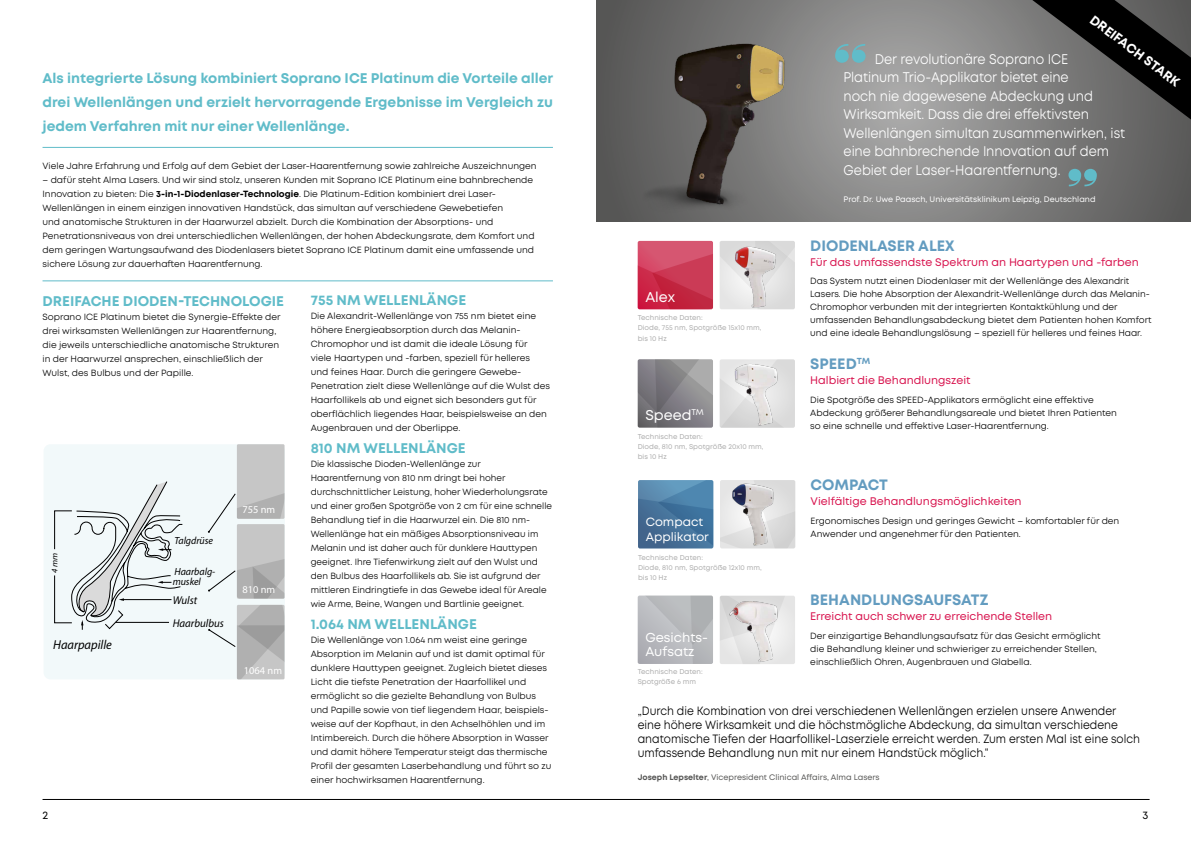
<style>
.page{position:relative;width:1191px;height:842px;background:#fff}
.page>*{position:absolute;margin:0;border:0;box-sizing:border-box;transform-origin:0 0}
.t1{font:700 15px "Mont";color:#639cc0}
.t2{font:14.2px "Mont";color:#fff}
.t3{font:700 14px/24px "Mont";color:#60bcc9;text-align:justify}
.t4{font:14px/18.5px "Mont";letter-spacing:-.01em;color:#fff;scale:.92 1}
.t5{font:13px/14.5px "Mont";color:#fff}
.t6{font:700 13px "Mont";color:#fff}
.t7{font:italic 13px "Myriad Pro";color:#000;scale:.96 1}
.t8{font:12px/14px "Mont";color:#000;scale:.9 1}
.t9{font:12px/14.5px "Mont";color:#fff}
.t10{font:italic 11.3px/22.4px "Myriad Pro";color:#000;scale:.96 1}
.t11{font:11px "Mont";color:#d8134e}
.t12{font:11px "Mont";color:#000}
.t13{font:italic 10.4px/10px "Myriad Pro";color:#000;scale:.96 1}
.t14{font:10.4px "Myriad Pro";color:#fff}
.t15{font:9px/14px "Mont";color:#000}
.t16{font:italic 8.4px "Myriad Pro";color:#000;scale:1.04 1}
.t17{font:8px "Mont";color:#fff}
.t18{font:8px "Mont";color:#575756}
.t19{font:7px/10px "Mont";color:#acacac}
.s1{font-weight:700}
</style>
<div class="page">
<svg style="left:596px;top:0;width:595px;height:221px;background:#898988"></svg>
<svg style="left:978px;top:0;width:213px;height:186px;background:#606160"></svg>
<svg style="left:835px;top:44px;width:30px;height:19px"></svg>
<img style="left:795px;top:11px;width:17px;height:199px">
<img style="left:615px;top:7px;width:180px;height:214px">
<svg style="left:719px;top:241px;width:76px;height:68px;background:#e0e0df"></svg>
<svg style="left:637px;top:241px;width:76px;height:68px;background:#cd3b57"></svg>
<img style="left:730px;top:243px;width:50px;height:67px">
<svg style="left:637px;top:359px;width:76px;height:69px;background:#868488"></svg>
<svg style="left:719px;top:359px;width:76px;height:69px"></svg>
<img style="left:725px;top:360px;width:58px;height:68px">
<svg style="left:638px;top:480px;width:75px;height:68px;background:#4979a0"></svg>
<svg style="left:784px;top:480px;width:11px;height:68px"></svg>
<img style="left:720px;top:480px;width:64px;height:69px">
<svg style="left:637px;top:595px;width:76px;height:69px;background:#b7b8bc"></svg>
<svg style="left:720px;top:596px;width:75px;height:68px"></svg>
<img style="left:725px;top:596px;width:58px;height:68px">
<hr style="left:43px;top:280px;width:510px;height:1px;background:#60bcc9">
<hr style="left:43px;top:147px;width:510px;height:1px;background:#60bcc9">
<div style="left:44px;top:444px;width:241px;height:235px;background:#f2f9fa;border-radius:7px"></div>
<svg style="left:54px;top:481px;width:129px;height:149px"></svg>
<hr style="left:115px;top:622px;width:54px;height:1px;background:#000">
<div style="left:237px;top:524px;width:47px;height:75px;background:#c6c6c6"></div>
<svg style="left:208px;top:559px;width:76px;height:40px"></svg>
<svg style="left:208px;top:605px;width:76px;height:74px"></svg>
<div style="left:237px;top:444px;width:47px;height:75px;background:#c6c6c6"></div>
<svg style="left:208px;top:493px;width:76px;height:40px"></svg>
<hr style="left:43px;top:799px;width:1106px;height:1px;background:#000">
<h3 class="t3" style="left:43px;top:66px;width:512px">Als integrierte Lösung kombiniert Soprano ICE Platinum die Vorteile aller drei Wellenlängen und erzielt hervorragende Ergebnisse im Vergleich zu jedem Verfahren mit nur einer Wellenlänge.</h3>
<p class="t15" style="left:43px;top:158px;width:496px">Viele Jahre Erfahrung und Erfolg auf dem Gebiet der Laser-Haarentfernung sowie zahlreiche Auszeichnungen</p>
<p class="t15" style="left:43px;top:172px;width:493px">– dafür steht Alma Lasers. Und wir sind stolz, unseren Kunden mit Soprano ICE Platinum eine bahnbrechende Innovation zu bieten: Die <span class="s1">3-in-1-Diodenlaser-Technologie</span>. Die Platinum-Edition kombiniert drei Laser-Wellenlängen in einem einzigen innovativen Handstück, das simultan auf verschiedene Gewebetiefen<br>und anatomische Strukturen in der Haarwurzel abzielt. Durch die Kombination der Absorptions- und Penetrationsniveaus von drei unterschiedlichen Wellenlängen, der hohen Abdeckungsrate, dem Komfort und dem geringen Wartungsaufwand des Diodenlasers bietet Soprano ICE Platinum damit eine umfassende und sichere Lösung zur dauerhaften Haarentfernung.</p>
<h3 class="t3" style="left:311px;top:288px;width:157px">755 NM WELLENLÄNGE</h3>
<p class="t15" style="left:311px;top:309px;width:241px">Die Alexandrit-Wellenlänge von 755 nm bietet eine höhere Energieabsorption durch das Melanin-Chromophor und ist damit die ideale Lösung für viele Haartypen und -farben, speziell für helleres und feines Haar. Durch die geringere Gewebe-Penetration zielt diese Wellenlänge auf die Wulst des Haarfollikels ab und eignet sich besonders gut für oberflächlich liegendes Haar, beispielsweise an den Augenbrauen und der Oberlippe.</p>
<h3 class="t3" style="left:311px;top:436px;width:156px">810 NM WELLENLÄNGE</h3>
<p class="t15" style="left:311px;top:457px;width:243px">Die klassische Dioden-Wellenlänge zur Haarentfernung von 810 nm dringt bei hoher durchschnittlicher Leistung, hoher Wiederholungsrate und einer großen Spotgröße von 2 cm für eine schnelle Behandlung tief in die Haarwurzel ein. Die 810 nm-Wellenlänge hat ein mäßiges Absorptionsniveau im Melanin und ist daher auch für dunklere Hauttypen geeignet. Ihre Tiefenwirkung zielt auf den Wulst und den Bulbus des Haarfollikels ab. Sie ist aufgrund der mittleren Eindringtiefe in das Gewebe ideal für Areale wie Arme, Beine, Wangen und Bartlinie geeignet.</p>
<h3 class="t3" style="left:311px;top:612px;width:168px">1.064 NM WELLENLÄNGE</h3>
<p class="t15" style="left:311px;top:633px;width:242px">Die Wellenlänge von 1.064 nm weist eine geringe Absorption im Melanin auf und ist damit optimal für dunklere Hauttypen geeignet. Zugleich bietet dieses Licht die tiefste Penetration der Haarfollikel und ermöglicht so die gezielte Behandlung von Bulbus und Papille sowie von tief liegendem Haar, beispiels&shy;weise auf der Kopfhaut, in den Achselhöhlen und im Intimbereich. Durch die höhere Absorption in Wasser und damit höhere Temperatur steigt das thermische Profil der gesamten Laserbehandlung und führt so zu einer hochwirksamen Haarentfernung.</p>
<h3 class="t3" style="left:43px;top:289px;width:243px">DREIFACHE DIODEN-TECHNOLOGIE</h3>
<p class="t15" style="left:43px;top:310px;width:239px">Soprano ICE Platinum bietet die Synergie-Effekte der drei wirksamsten Wellenlängen zur Haarentfernung, die jeweils unterschiedliche anatomische Strukturen in der Haarwurzel ansprechen, einschließlich der Wulst, des Bulbus und der Papille.</p>
<p class="t14" style="left:242px;top:503px;width:34px">755 nm</p>
<p class="t13" style="left:174px;top:536px;width:42px">Talgdrüse</p>
<p class="t13" style="left:173px;top:566px;width:46px">Haarbalg&shy;muskel</p>
<p class="t10" style="left:173px;top:589px;width:55px">Wulst<br>Haarbulbus</p>
<p class="t16" style="left:50px;top:573px;width:21px;rotate:-90deg">4 mm</p>
<p class="t14" style="left:242px;top:583px;width:34px">810 nm</p>
<h3 class="t7" style="left:53px;top:637px;width:63px">Haarpapille</h3>
<p class="t14" style="left:244px;top:664px;width:40px">1064 nm</p>
<p class="t12" style="left:43px;top:808px;width:7px">2</p>
<h2 class="t2" style="left:645px;top:288px;width:31px">Alex</h2>
<p class="t19" style="left:637px;top:313px;width:125px">Technische Daten:<br>Diode, 755 nm, Spotgröße 15x10 mm,</p>
<p class="t19" style="left:637px;top:334px;width:31px">bis 10 Hz</p>
<h2 class="t2" style="left:645px;top:406px;width:60px">Speed<sup>TM</sup></h2>
<p class="t19" style="left:637px;top:432px;width:127px">Technische Daten:<br>Diode, 810 nm, Spotgröße 20x10 mm, bis 10 Hz</p>
<h3 class="t9" style="left:645px;top:515px;width:65px">Compact<br>Applikator</h3>
<p class="t19" style="left:638px;top:552px;width:125px">Technische Daten:<br>Diode, 810 nm, Spotgröße 12x10 mm,</p>
<p class="t19" style="left:638px;top:573px;width:31px">bis 10 Hz</p>
<h3 class="t5" style="left:645px;top:630px;width:64px">Gesichts-<br>Aufsatz</h3>
<p class="t19" style="left:637px;top:667px;width:66px">Technische Daten:<br>Spotgröße 6 mm</p>
<h3 class="t6" style="left:1096px;top:11px;width:110px;rotate:37deg">DREIFACH STARK</h3>
<p class="t4" style="left:843px;top:50px;width:308px;text-indent:31px">Der revolutionäre Soprano ICE Platinum Trio-Applikator bietet eine<br>noch nie dagewesene Abdeckung und Wirksamkeit. Dass die drei effektivsten Wellenlängen simultan zusammenwirken, ist eine bahnbrechende Innovation auf dem Gebiet der Laser-Haarentfernung.</p>
<p class="t17" style="left:843px;top:194px;width:253px">Prof. Dr. Uwe Paasch, Universitätsklinikum Leipzig, Deutschland</p>
<h1 class="t1" style="left:810px;top:236px;width:146px">DIODENLASER ALEX</h1>
<p class="t11" style="left:810px;top:255px;width:330px">Für das umfassendste Spektrum an Haartypen und -farben</p>
<p class="t15" style="left:810px;top:275px;width:343px;line-height:13px">Das System nutzt einen Diodenlaser mit der Wellenlänge des Alexandrit Lasers. Die hohe Absorption der Alexandrit-Wellenlänge durch das Melanin-Chromophor verbunden mit der integrierten Kontaktkühlung und der umfassenden Behandlungsabdeckung bietet dem Patienten hohen Komfort und eine ideale Behandlungslösung – speziell für helleres und feines Haar.</p>
<h1 class="t1" style="left:810px;top:354px;width:61px">SPEED<sup>TM</sup></h1>
<p class="t11" style="left:810px;top:373px;width:162px">Halbiert die Behandlungszeit</p>
<p class="t15" style="left:810px;top:393px;width:308px;line-height:13px">Die Spotgröße des SPEED-Applikators ermöglicht eine effektive<br>Abdeckung größerer Behandlungsareale und bietet Ihren Patienten so eine schnelle und effektive Laser-Haarentfernung.</p>
<h1 class="t1" style="left:810px;top:475px;width:79px">COMPACT</h1>
<p class="t11" style="left:810px;top:494px;width:212px">Vielfältige Behandlungsmöglichkeiten</p>
<p class="t15" style="left:810px;top:514px;width:310px;line-height:13px">Ergonomisches Design und geringes Gewicht – komfortabler für den<br>Anwender und angenehmer für den Patienten.</p>
<h1 class="t1" style="left:810px;top:590px;width:180px">BEHANDLUNGSAUFSATZ</h1>
<p class="t11" style="left:810px;top:609px;width:243px">Erreicht auch schwer zu erreichende Stellen</p>
<p class="t15" style="left:810px;top:629px;width:292px;line-height:13px">Der einzigartige Behandlungsaufsatz für das Gesicht ermöglicht die Behandlung kleiner und schwieriger zu erreichender Stellen, einschließlich Ohren, Augenbrauen und Glabella.</p>
<p class="t8" style="left:637px;top:703px;width:559px">„Durch die Kombination von drei verschiedenen Wellenlängen erzielen unsere Anwender eine höhere Wirksamkeit und die höchstmögliche Abdeckung, da simultan verschiedene anatomische Tiefen der Haarfollikel-Laserziele erreicht werden. Zum ersten Mal ist eine solch umfassende Behandlung nun mit nur einem Handstück möglich.“</p>
<p class="t18" style="left:637px;top:772px;width:243px"><span class="s1">Joseph Lepselter</span>, Vicepresident Clinical Affairs, Alma Lasers</p>
<p class="t12" style="left:1142px;top:808px;width:7px">3</p>
</div>
